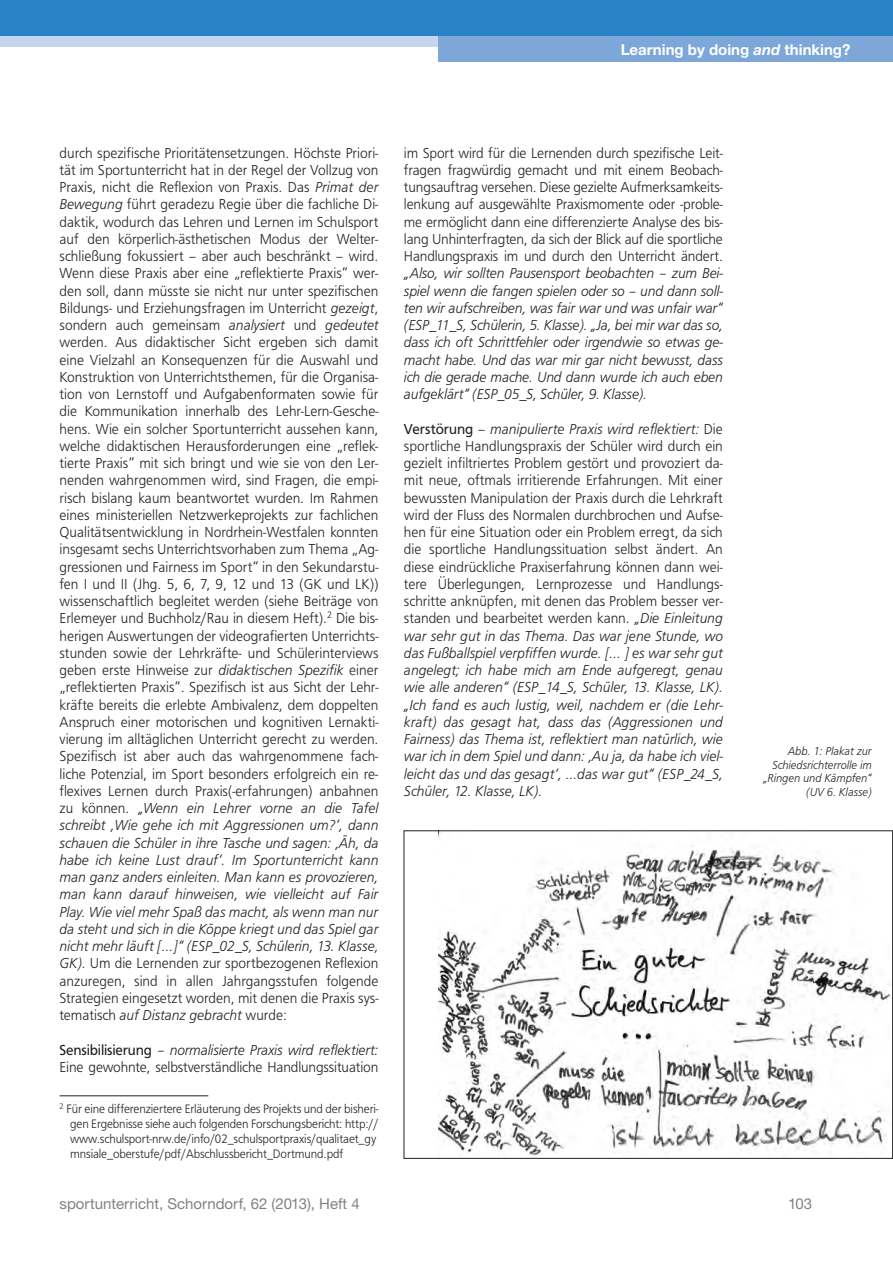
<style>
.page{position:relative;width:893px;height:1263px;background:#fff}
.page>*{position:absolute;margin:0;border:0;box-sizing:border-box;transform-origin:0 0}
.t1{font:300 15px/17.2px "Frutus T";color:#231f20;text-align:justify;scale:.95 1}
.t2{font:italic 300 15px/17.2px "Frutus T";letter-spacing:-.01em;color:#231f20;text-align:justify;scale:.95 1}
.t3{font:15px "Helvetica Neue CE";color:#808285}
.t4{font:700 15px "Helvetica Neue CE";color:#fff}
.t5{font:300 12.75px/15px "Frutus T";letter-spacing:-.01em;color:#231f20;scale:.95 1}
.t6{font:italic 300 12px/13.5px "Frutus T";color:#231f20;text-align:right;scale:.95 1}
.s1{font-family:"Helvetica Neue";font-style:italic}
.s2{font-style:italic}
.s3{font-weight:400}
.s4{font-style:normal}
</style>
<div class="page">
<div style="left:0;top:0;width:893px;height:47px;background:#c6d5ed"></div>
<div style="left:438px;top:0;width:455px;height:62px;background:#7ca7d8"></div>
<div style="left:0;top:0;width:893px;height:36px;background:#2783c5"></div>
<hr style="left:60px;top:1095px;width:148px;height:1px;background:#231f20">
<img style="left:438px;top:832px;width:453px;height:325px">
<div style="left:404px;top:830px;width:489px;height:329px;border:1px solid #231f20"></div>
<p class="t4" style="left:621px;top:41px;width:231px">Learning by doing <span class="s1">and</span> thinking?</p>
<p class="t1" style="left:60px;top:144px;width:337px">durch spezifische Prioritätensetzungen. Höchste Priori&shy;tät im Sportunterricht hat in der Regel der Vollzug von Praxis, nicht die Reflexion von Praxis. Das <span class="s2">Primat der Bewegung</span> führt geradezu Regie über die fachliche Di&shy;daktik, wodurch das Lehren und Lernen im Schulsport auf den körperlich-ästhetischen Modus der Welter&shy;schließung fokussiert – aber auch beschränkt – wird.<br>Wenn diese Praxis aber eine „reflektierte Praxis“ wer&shy;den soll, dann müsste sie nicht nur unter spezifischen Bildungs- und Erziehungsfragen im Unterricht <span class="s2">gezeigt</span>, sondern auch gemeinsam <span class="s2">analysiert</span> und <span class="s2">gedeutet </span>werden. Aus didaktischer Sicht ergeben sich damit eine Vielzahl an Konsequenzen für die Auswahl und Konstruktion von Unterrichtsthemen, für die Organisa&shy;tion von Lernstoff und Aufgabenformaten sowie für die Kommunikation innerhalb des Lehr-Lern-Gesche&shy;hens. Wie ein solcher Sportunterricht aussehen kann, welche didaktischen Herausforderungen eine „reflek&shy;tierte Praxis“ mit sich bringt und wie sie von den Ler&shy;nenden wahrgenommen wird, sind Fragen, die empi&shy;risch bislang kaum beantwortet wurden. Im Rahmen eines ministeriellen Netzwerkeprojekts zur fachlichen Qualitätsentwicklung in Nordrhein-Westfalen konnten insgesamt sechs Unterrichtsvorhaben zum Thema „Ag&shy;gressionen und Fairness im Sport“ in den Sekundarstu&shy;fen I und II (Jhg. 5, 6, 7, 9, 12 und 13 (GK und LK)) wissenschaftlich begleitet werden (siehe Beiträge von Erlemeyer und Buchholz/Rau in diesem Heft).<sup>2</sup> Die bis&shy;herigen Auswertungen der videografierten Unterrichts&shy;stunden sowie der Lehrkräfte- und Schülerinterviews geben erste Hinweise zur <span class="s2">didaktischen Spezifik</span> einer „reflektierten Praxis“. Spezifisch ist aus Sicht der Lehr&shy;kräfte bereits die erlebte Ambivalenz, dem doppelten Anspruch einer motorischen und kognitiven Lernakti&shy;vierung im alltäglichen Unterricht gerecht zu werden.<br>Spezifisch ist aber auch das wahrgenommene fach&shy;liche Potenzial, im Sport besonders erfolgreich ein re&shy;flexives Lernen durch Praxis(-erfahrungen) anbahnen zu können. <span class="s2">„Wenn ein Lehrer vorne an die Tafel schreibt ‚Wie gehe ich mit Aggressionen um?‘, dann schauen die Schüler in ihre Tasche und sagen: ‚Äh, da habe ich keine Lust drauf‘. Im Sportunterricht kann man ganz anders einleiten. Man kann es provozieren, man kann darauf hinweisen, wie vielleicht auf Fair Play. Wie viel mehr Spaß das macht, als wenn man nur da steht und sich in die Köppe kriegt und das Spiel gar nicht mehr läuft […]“ (ESP_02_S, Schülerin, 13. Klasse, GK).</span> Um die Lernenden zur sportbezogenen Reflexion anzuregen, sind in allen Jahrgangsstufen folgende Strategien eingesetzt worden, mit denen die Praxis sys&shy;tematisch <span class="s2">auf Distanz gebracht</span> wurde:</p>
<p class="t1" style="left:60px;top:1041px;width:337px"><span class="s3">Sensibilisierung</span> <span class="s2">– normalisierte Praxis wird reflektiert:<br></span>Eine gewohnte, selbstverständliche Handlungssituation</p>
<p class="t5" style="left:70px;top:1101px;width:326px;text-indent:-11px"><sup>2</sup> Für eine differenziertere Erläuterung des Projekts und der bisheri&shy;gen Ergebnisse siehe auch folgenden Forschungsbericht: http:// www.schulsport-nrw.de/info/02_schulsportpraxis/qualitaet_gy mnsiale_oberstufe/pdf/Abschlussbericht_Dortmund.pdf</p>
<p class="t2" style="left:404px;top:144px;width:337px"><span class="s4">im Sport wird für die Lernenden durch spezifische Leit&shy;fragen fragwürdig gemacht und mit einem Beobach&shy;tungsauftrag versehen. Diese gezielte Aufmerksamkeits&shy;lenkung auf ausgewählte Praxismomente oder -proble&shy;me ermöglicht dann eine differenzierte Analyse des bis&shy;lang Unhinterfragten, da sich der Blick auf die sportliche Handlungspraxis im und durch den Unterricht ändert. </span>„Also, wir sollten Pausensport beobachten – zum Bei&shy;spiel wenn die fangen spielen oder so – und dann soll&shy;ten wir aufschreiben, was fair war und was unfair war“ (ESP_11_S, Schülerin, 5. Klasse). „Ja, bei mir war das so, dass ich oft Schrittfehler oder irgendwie so etwas ge&shy;macht habe. Und das war mir gar nicht bewusst, dass ich die gerade mache. Und dann wurde ich auch eben aufgeklärt“ (ESP_05_S, Schüler, 9. Klasse).</p>
<p class="t1" style="left:404px;top:420px;width:337px"><span class="s3">Verstörung</span> – <span class="s2">manipulierte Praxis wird reflektiert:</span> Die sportliche Handlungspraxis der Schüler wird durch ein gezielt infiltriertes Problem gestört und provoziert da&shy;mit neue, oftmals irritierende Erfahrungen. Mit einer bewussten Manipulation der Praxis durch die Lehrkraft wird der Fluss des Normalen durchbrochen und Aufse&shy;hen für eine Situation oder ein Problem erregt, da sich die sportliche Handlungssituation selbst ändert. An diese eindrückliche Praxiserfahrung können dann wei&shy;tere Überlegungen, Lernprozesse und Handlungs&shy;schritte anknüpfen, mit denen das Problem besser ver&shy;standen und bearbeitet werden kann. <span class="s2">„Die Einleitung war sehr gut in das Thema. Das war jene Stunde, wo das Fußballspiel verpfiffen wurde. [… ] es war sehr gut angelegt; ich habe mich am Ende aufgeregt, genau wie alle anderen“ (ESP_14_S, Schüler, 13. Klasse, LK). „Ich fand es auch lustig, weil, nachdem er (die Lehr&shy;kraft) das gesagt hat, dass das (Aggressionen und Fairness) das Thema ist, reflektiert man natürlich, wie war ich in dem Spiel und dann: ‚Au ja, da habe ich viel&shy;leicht das und das gesagt‘, …das war gut“ (ESP_24_S, Schüler, 12. Klasse, LK).</span></p>
<p class="t6" style="left:763px;top:744px;width:116px">Abb. 1: Plakat zur<br>Schiedsrichterrolle im „Ringen und Kämpfen“ (UV 6. Klasse)</p>
<p class="t3" style="left:60px;top:1195px;width:302px">sportunterricht, Schorndorf, 62 (2013), Heft 4</p>
<p class="t3" style="left:788px;top:1195px;width:26px">103</p>
</div>
